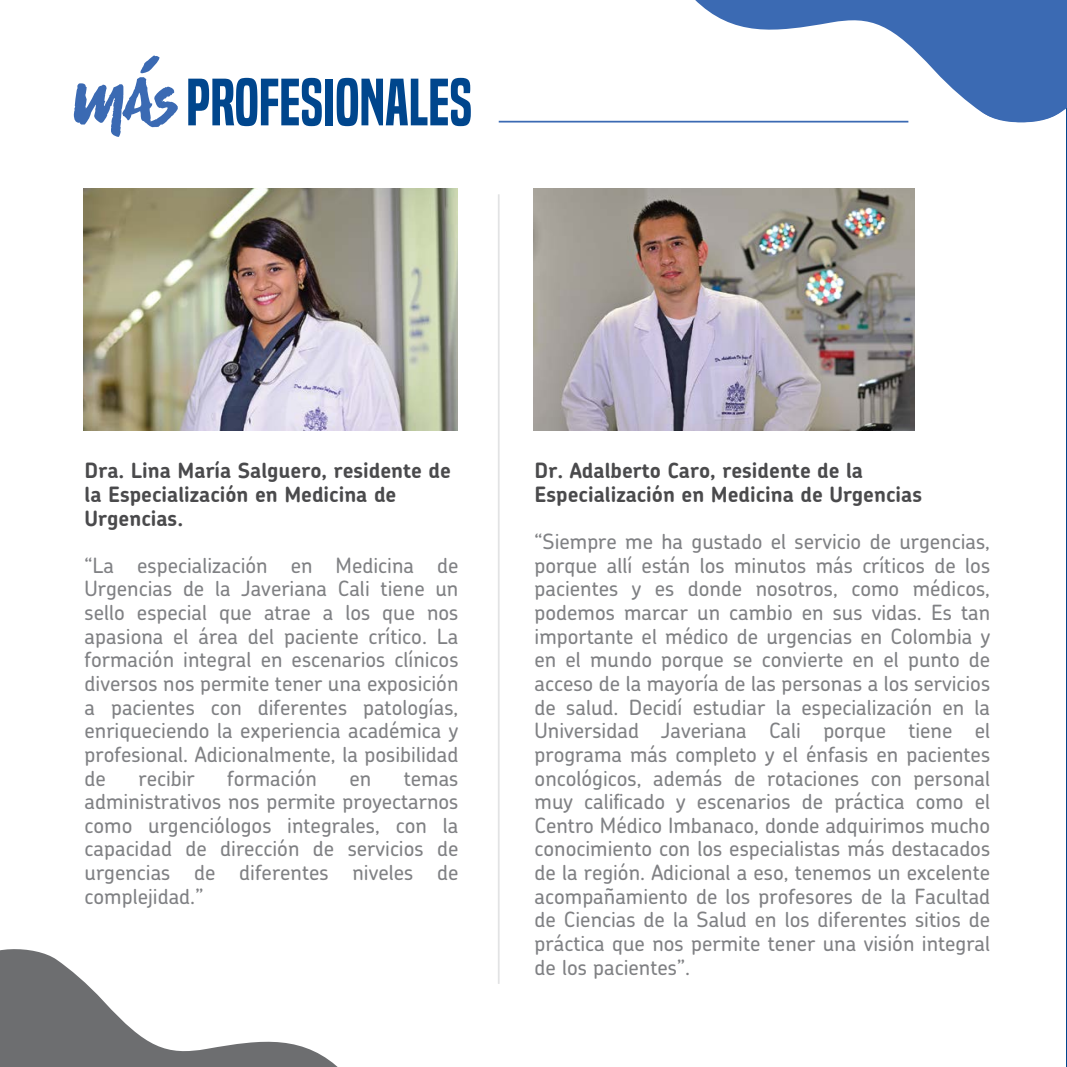
<style>
.page{position:relative;width:1067px;height:1067px;background:#fff}
.page>*{position:absolute;margin:0;border:0;box-sizing:border-box;transform-origin:0 0}
.t1{font:61.6px "Built Titling Sb";color:#00468d}
.t2{font:500 21px/23.6px "Chevin";color:#808184;text-align:justify}
.t3{font:700 21px/23.6px "Chevin";color:#4a4a4c}
</style>
<div class="page">
<hr style="left:1066px;top:0;width:1px;height:1067px;background:#00468d">
<svg style="left:0;top:949px;width:338px;height:118px"></svg>
<svg style="left:74px;top:55px;width:104px;height:82px"></svg>
<svg style="left:679px;top:0;width:297px;height:123px"></svg>
<div style="left:976px;top:0;width:91px;height:123px;background:#3b6ab3"></div>
<hr style="left:499px;top:121px;width:409px;height:1px;background:#3b6ab3">
<hr style="left:498px;top:194px;width:1px;height:789px;background:#e2e3e4">
<img style="left:533px;top:189px;width:381px;height:241px">
<img style="left:83px;top:189px;width:374px;height:241px">
<h1 class="t1" style="left:186px;top:66px;width:287px">PROFESIONALES</h1>
<p class="t3" style="left:85px;top:458px;width:368px">Dra. Lina María Salguero, residente de la Especialización en Medicina de<br>Urgencias.</p>
<p class="t2" style="left:85px;top:553px;width:375px">“La especialización en Medicina de Urgencias de la Javeriana Cali tiene un sello especial que atrae a los que nos apasiona el área del paciente crítico. La formación integral en escenarios clínicos diversos nos permite tener una exposición a pacientes con diferentes patologías, enriqueciendo la experiencia académica y profesional. Adicionalmente, la posibilidad de</p>
<p class="t2" style="left:138px;top:765px;width:58px">recibir</p>
<p class="t2" style="left:227px;top:765px;width:91px">formación</p>
<p class="t2" style="left:349px;top:765px;width:23px">en</p>
<p class="t2" style="left:85px;top:765px;width:375px;text-indent:319px">temas administrativos nos permite proyectarnos como urgenciólogos integrales, con la capacidad de dirección de servicios de urgencias de diferentes niveles de complejidad.”</p>
<p class="t3" style="left:534px;top:458px;width:389px">Dr. Adalberto Caro, residente de la<br>Especialización en Medicina de Urgencias</p>
<p class="t2" style="left:534px;top:529px;width:457px">“Siempre me ha gustado el servicio de urgencias, porque allí están los minutos más críticos de los pacientes y es donde nosotros, como médicos, podemos marcar un cambio en sus vidas. Es tan importante el médico de urgencias en Colombia y en el mundo porque se convierte en el punto de acceso de la mayoría de las personas a los servicios de salud. Decidí estudiar la especialización en la Universidad Javeriana Cali porque tiene el programa más completo y el énfasis en pacientes oncológicos, además de rotaciones con personal muy calificado y escenarios de práctica como el Centro Médico Imbanaco, donde adquirimos mucho conocimiento con los especialistas más destacados de la región. Adicional a eso, tenemos un excelente acompañamiento de los profesores de la Facultad de Ciencias de la Salud en los diferentes sitios de práctica que nos permite tener una visión integral de los pacientes”.</p>
</div>
